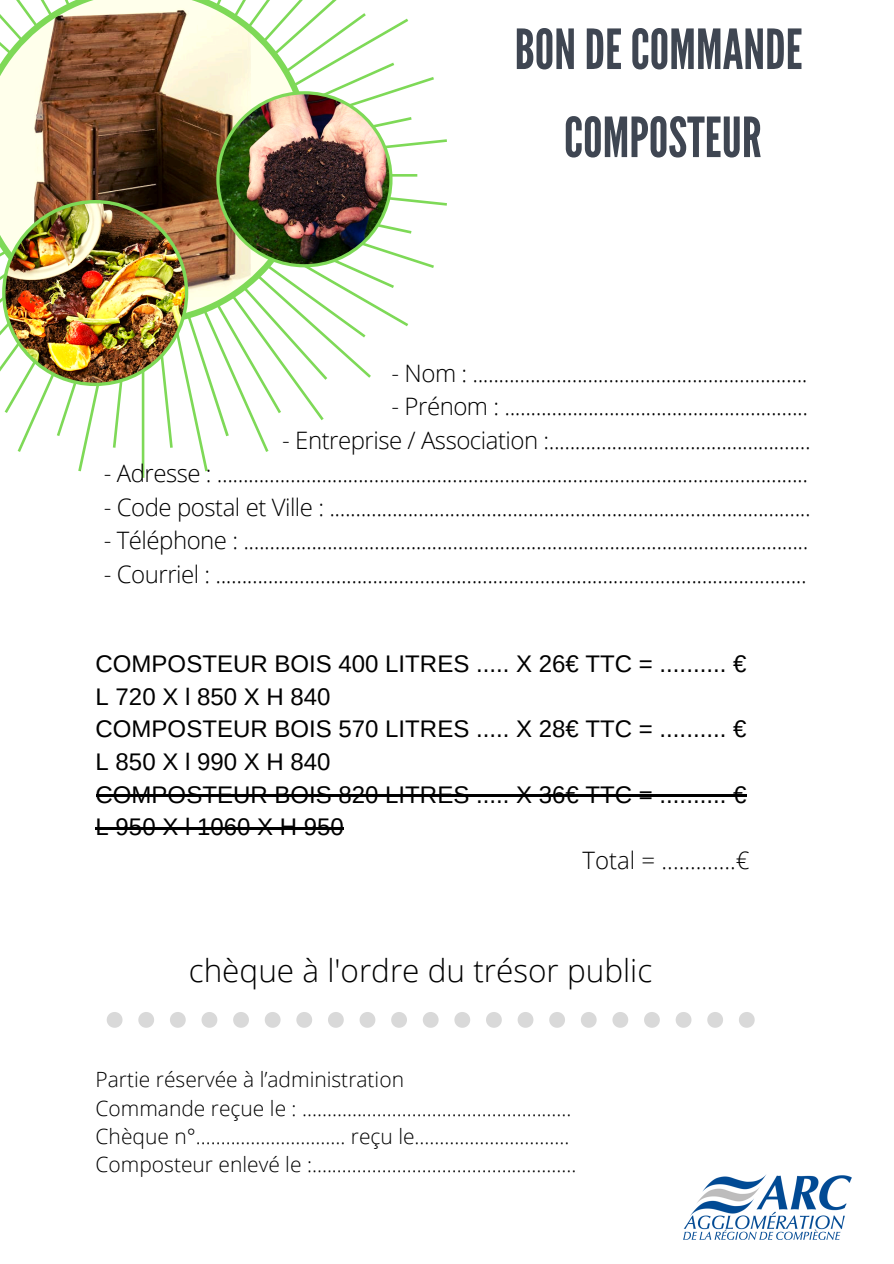
<style>
.page{position:relative;width:894px;height:1264px;background:#fff}
.page>*{position:absolute;margin:0;border:0;box-sizing:border-box;transform-origin:0 0}
.t1{font:55.2px "League Gothic";color:#3f4652}
.t2{font:300 31.5px "Open Sans";color:#000}
.t3{font:300 24px "Open Sans";letter-spacing:-.02em;color:#000}
.t4{font:24px/32.7px "Arimo";color:#000}
.t5{font:300 21px "Open Sans";color:#000}
</style>
<div class="page">
<svg style="left:0;top:0;width:447px;height:478px"></svg>
<svg style="left:0;top:0;width:312px;height:325px;background:#af9d81"></svg>
<img style="left:216px;top:91px;width:176px;height:176px">
<img style="left:2px;top:200px;width:186px;height:186px">
<svg style="left:107px;top:1012px;width:15px;height:15px"></svg>
<svg style="left:138px;top:1012px;width:16px;height:15px"></svg>
<svg style="left:170px;top:1012px;width:16px;height:15px"></svg>
<svg style="left:201px;top:1012px;width:16px;height:15px"></svg>
<svg style="left:233px;top:1012px;width:16px;height:15px"></svg>
<svg style="left:265px;top:1012px;width:15px;height:15px"></svg>
<svg style="left:296px;top:1012px;width:16px;height:15px"></svg>
<svg style="left:328px;top:1012px;width:15px;height:15px"></svg>
<svg style="left:359px;top:1012px;width:16px;height:15px"></svg>
<svg style="left:391px;top:1012px;width:16px;height:15px"></svg>
<svg style="left:423px;top:1012px;width:15px;height:15px"></svg>
<svg style="left:454px;top:1012px;width:16px;height:15px"></svg>
<svg style="left:486px;top:1012px;width:15px;height:15px"></svg>
<svg style="left:517px;top:1012px;width:16px;height:15px"></svg>
<svg style="left:549px;top:1012px;width:16px;height:15px"></svg>
<svg style="left:581px;top:1012px;width:15px;height:15px"></svg>
<svg style="left:612px;top:1012px;width:16px;height:15px"></svg>
<svg style="left:644px;top:1012px;width:15px;height:15px"></svg>
<svg style="left:675px;top:1012px;width:16px;height:15px"></svg>
<svg style="left:707px;top:1012px;width:15px;height:15px"></svg>
<svg style="left:739px;top:1012px;width:15px;height:15px"></svg>
<img style="left:683px;top:1174px;width:168px;height:65px">
<hr style="left:96px;top:794px;width:650px;height:3px;background:#000">
<hr style="left:96px;top:827px;width:248px;height:2px;background:#000">
<h1 class="t1" style="left:514px;top:17px;width:289px">BONDECOMMANDE</h1>
<h1 class="t1" style="left:563px;top:105px;width:199px">COMPOSTEUR</h1>
<p class="t3" style="left:391px;top:356px;width:417px">- Nom : ................................................................</p>
<p class="t3" style="left:391px;top:389px;width:418px">- Prénom : ..........................................................</p>
<p class="t3" style="left:282px;top:423px;width:530px">- Entreprise / Association :..................................................</p>
<p class="t3" style="left:104px;top:456px;width:705px">- Adresse : .................................................................................................................</p>
<p class="t3" style="left:104px;top:490px;width:708px">- Code postal et Ville : ............................................................................................</p>
<p class="t3" style="left:104px;top:523px;width:706px">- Téléphone : ............................................................................................................</p>
<p class="t3" style="left:104px;top:557px;width:704px">- Courriel : .................................................................................................................</p>
<h3 class="t4" style="left:96px;top:647px;width:652px">COMPOSTEUR BOIS 400 LITRES ..... X 26€ TTC = .......... € L720Xl850XH840<br>COMPOSTEUR BOIS 570 LITRES ..... X 28€ TTC = .......... € L850Xl990XH840<br>COMPOSTEUR BOIS 820 LITRES ..... X 36€ TTC = .......... € L 950 X l 1060 X H 950</h3>
<h3 class="t3" style="left:582px;top:843px;width:168px">Total = .............€</h3>
<p class="t2" style="left:189px;top:947px;width:465px">chèque à l'ordre du trésor public</p>
<p class="t5" style="left:96px;top:1065px;width:310px">Partie réservée à l’administration</p>
<h2 class="t5" style="left:96px;top:1093px;width:477px">Commande reçue le : ......................................................</h2>
<p class="t5" style="left:96px;top:1121px;width:475px">Chèque n°.............................. reçu le...............................</p>
<p class="t5" style="left:96px;top:1149px;width:482px">Composteur enlevé le :.....................................................</p>
</div>
